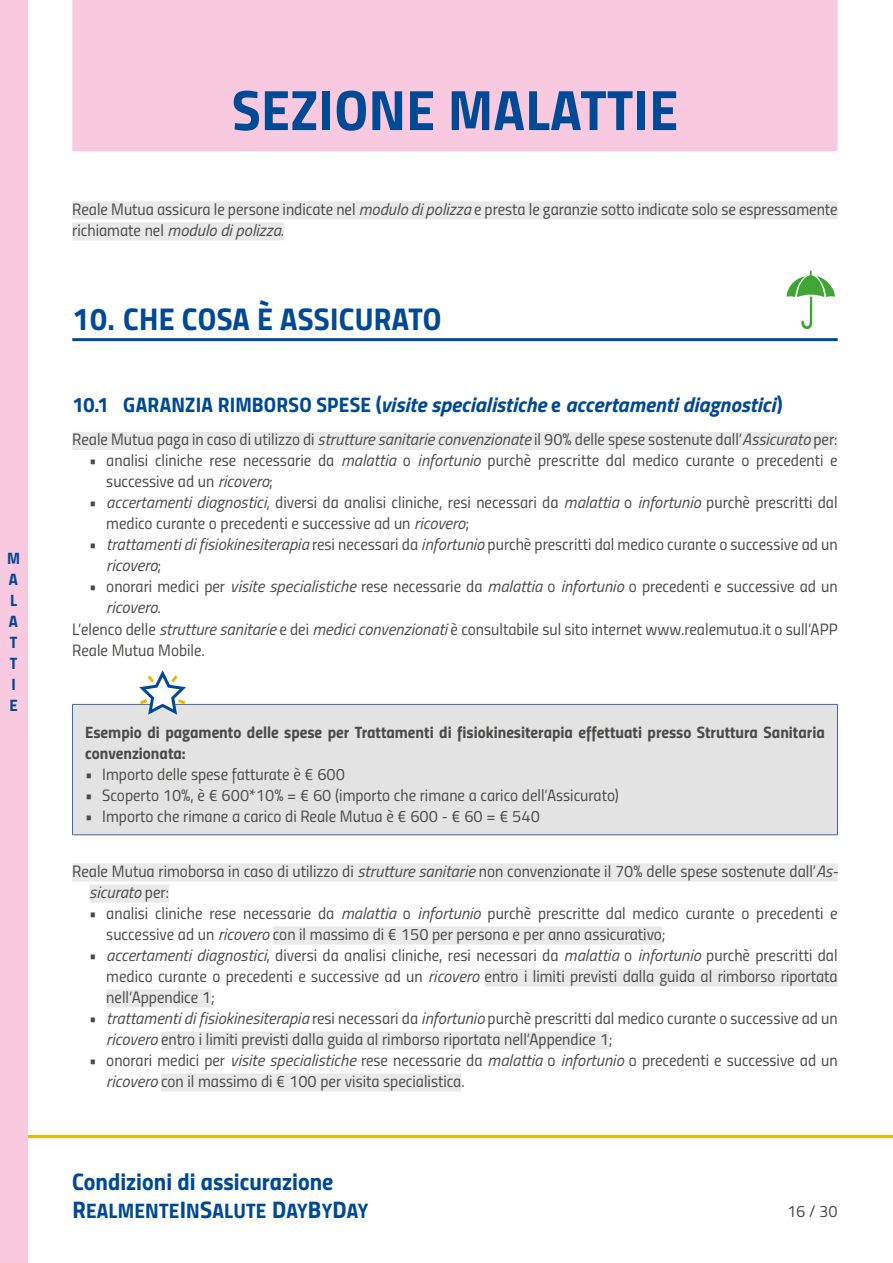
<style>
.page{position:relative;width:893px;height:1263px;background:#fff}
.page>*{position:absolute;margin:0;border:0;box-sizing:border-box;transform-origin:0 0}
.t1{font:57px "Titillium Bold Upright";letter-spacing:.01em;color:#004996}
.t2{font:31.5px "Titillium Bold Upright";letter-spacing:.01em;color:#004996}
.t3{font:24px "Titillium Bold Upright";color:#004996}
.t4{font:italic 700 21px "Titillium";color:#004996}
.t5{font:21px "Titillium Bold Upright";letter-spacing:.01em;color:#004996}
.t6{font:16.5px/21px "Titillium Regular Upright";color:#4a4a49}
.t7{font:16.5px/21px "Titillium Bold Upright";color:#4a4a49}
.t8{font:italic 16.5px "Titillium";color:#4a4a49}
.t9{font:16.5px/21px "Titillium Bold Upright";color:#004996}
.s1{font-family:"Titillium";font-style:italic}
.s2{font-family:"Titillium Regular Upright";font-style:normal}
.s3{font-family:"Titillium Bold Upright";font-weight:400;font-style:normal}
.s4{font-size:24px}
</style>
<div class="page">
<hr style="left:0;top:1135px;width:893px;height:3px;background:#f0b600">
<div style="left:0;top:0;width:27px;height:1263px;background:#f8c9df"></div>
<div style="left:72px;top:0;width:766px;height:151px;background:#f8c9df"></div>
<div style="left:72px;top:201px;width:766px;height:18px;background:#e9e9e9"></div>
<div style="left:72px;top:222px;width:212px;height:18px;background:#e9e9e9"></div>
<hr style="left:72px;top:338px;width:766px;height:3px;background:#004996">
<div style="left:72px;top:432px;width:766px;height:18px;background:#e9e9e9"></div>
<div style="left:72px;top:863px;width:766px;height:18px;background:#e9e9e9"></div>
<div style="left:89px;top:884px;width:80px;height:18px;background:#e9e9e9"></div>
<div style="left:273px;top:926px;width:389px;height:18px;background:#e9e9e9"></div>
<div style="left:485px;top:968px;width:353px;height:18px;background:#e9e9e9"></div>
<div style="left:106px;top:989px;width:105px;height:18px;background:#e9e9e9"></div>
<div style="left:161px;top:1031px;width:448px;height:18px;background:#e9e9e9"></div>
<div style="left:161px;top:1073px;width:300px;height:18px;background:#e9e9e9"></div>
<svg style="left:787px;top:271px;width:48px;height:58px"></svg>
<div style="left:72px;top:704px;width:765px;height:131px;background:#e3e3e3"></div>
<hr style="left:72px;top:704px;width:1px;height:131px;background:#4165aa">
<hr style="left:837px;top:704px;width:1px;height:131px;background:#4165aa">
<hr style="left:72px;top:834px;width:766px;height:1px;background:#4165aa">
<hr style="left:72px;top:704px;width:766px;height:1px;background:#4165aa">
<svg style="left:139px;top:670px;width:47px;height:45px"></svg>
<p class="t9" style="left:7px;top:547px;width:14px">M<br>A<br>L<br>A<br>T<br>T<br>I<br>E</p>
<h1 class="t1" style="left:232px;top:65px;width:448px">SEZIONE MALATTIE</h1>
<p class="t6" style="left:72px;top:198px;width:767px">Reale Mutua assicura le persone indicate nel <span class="s1">modulo di polizza</span> e presta le garanzie sotto indicate solo se espressamente</p>
<p class="t8" style="left:72px;top:218px;width:213px"><span class="s2">richiamate nel</span> modulo di polizza<span class="s2">.</span></p>
<h2 class="t2" style="left:72px;top:294px;width:371px">10. CHE COSA È ASSICURATO</h2>
<p class="t4" style="left:72px;top:388px;width:712px"><span class="s3">10.1 GARANZIA RIMBORSO SPESE (</span>visite specialistiche <span class="s3">e</span> accertamenti diagnostici<span class="s3">)</span></p>
<p class="t6" style="left:72px;top:428px;width:767px">Reale Mutua paga in caso di utilizzo di <span class="s1">strutture sanitarie convenzionate</span> il 90% delle spese sostenute dall’<span class="s1">Assicurato</span> per:</p>
<p class="t6" style="left:106px;top:449px;width:733px;text-indent:-17px">• analisi cliniche rese necessarie da <span class="s1">malattia</span> o <span class="s1">infortunio</span> purchè prescritte dal medico curante o precedenti e successive ad un <span class="s1">ricovero</span>;</p>
<p class="t6" style="left:106px;top:491px;width:733px;text-indent:-17px">• <span class="s1">accertamenti diagnostici</span>, diversi da analisi cliniche, resi necessari da <span class="s1">malattia</span> o <span class="s1">infortunio</span> purchè prescritti dal medico curante o precedenti e successive ad un <span class="s1">ricovero</span>;</p>
<p class="t6" style="left:89px;top:533px;width:750px">• <span class="s1">trattamenti di fisiokinesiterapia</span> resi necessari da <span class="s1">infortunio</span> purchè prescritti dal medico curante o successive ad un</p>
<p class="t8" style="left:106px;top:554px;width:56px">ricovero<span class="s2">;</span></p>
<p class="t6" style="left:89px;top:575px;width:750px">• onorari medici per <span class="s1">visite specialistiche</span> rese necessarie da <span class="s1">malattia</span> o <span class="s1">infortunio</span> o precedenti e successive ad un</p>
<p class="t8" style="left:106px;top:596px;width:56px">ricovero<span class="s2">.</span></p>
<p class="t6" style="left:72px;top:617px;width:767px">L’elenco delle <span class="s1">strutture sanitarie</span> e dei <span class="s1">medici convenzionati</span> è consultabile sul sito internet www.realemutua.it o sull’APP<br>Reale Mutua Mobile.</p>
<p class="t7" style="left:85px;top:721px;width:741px">Esempio di pagamento delle spese per Trattamenti di fisiokinesiterapia effettuati presso Struttura Sanitaria convenzionata:</p>
<p class="t6" style="left:85px;top:763px;width:261px">• Importo delle spese fatturate è € 600</p>
<p class="t6" style="left:85px;top:784px;width:535px">• Scoperto 10%, è € 600*10% = € 60 (importo che rimane a carico dell’Assicurato)</p>
<p class="t6" style="left:85px;top:805px;width:456px">• Importo che rimane a carico di Reale Mutua è € 600 - € 60 = € 540</p>
<p class="t6" style="left:72px;top:860px;width:767px">Reale Mutua rimoborsa in caso di utilizzo di <span class="s1">strutture sanitarie</span> non convenzionate il 70% delle spese sostenute dall’<span class="s1">As-</span></p>
<p class="t8" style="left:89px;top:880px;width:81px">sicurato <span class="s2">per:</span></p>
<p class="t6" style="left:106px;top:902px;width:733px;text-indent:-17px">• analisi cliniche rese necessarie da <span class="s1">malattia</span> o <span class="s1">infortunio</span> purchè prescritte dal medico curante o precedenti e successive ad un <span class="s1">ricovero</span> con il massimo di € 150 per persona e per anno assicurativo;</p>
<p class="t6" style="left:106px;top:944px;width:733px;text-align:justify;text-indent:-17px">• <span class="s1">accertamenti diagnostici</span>, diversi da analisi cliniche, resi necessari da <span class="s1">malattia</span> o <span class="s1">infortunio</span> purchè prescritti dal medico curante o precedenti e successive ad un <span class="s1">ricovero</span> entro i limiti previsti dalla guida al rimborso riportata nell’Appendice 1;</p>
<p class="t6" style="left:106px;top:1007px;width:733px;text-indent:-17px">• <span class="s1">trattamenti di fisiokinesiterapia</span> resi necessari da <span class="s1">infortunio</span> purchè prescritti dal medico curante o successive ad un <span class="s1">ricovero</span> entro i limiti previsti dalla guida al rimborso riportata nell’Appendice 1;</p>
<p class="t6" style="left:106px;top:1049px;width:733px;text-indent:-17px">• onorari medici per <span class="s1">visite specialistiche</span> rese necessarie da <span class="s1">malattia</span> o <span class="s1">infortunio</span> o precedenti e successive ad un <span class="s1">ricovero</span> con il massimo di € 100 per visita specialistica.</p>
<h3 class="t3" style="left:72px;top:1162px;width:263px">Condizioni di assicurazione</h3>
<p class="t5" style="left:72px;top:1194px;width:297px"><span class="s4">R</span>EALMENTE<span class="s4">I</span>N<span class="s4">S</span>ALUTE <span class="s4">D</span>AY<span class="s4">B</span>Y<span class="s4">D</span>AY</p>
<p class="t6" style="left:787px;top:1200px;width:52px">16 / 30</p>
</div>
